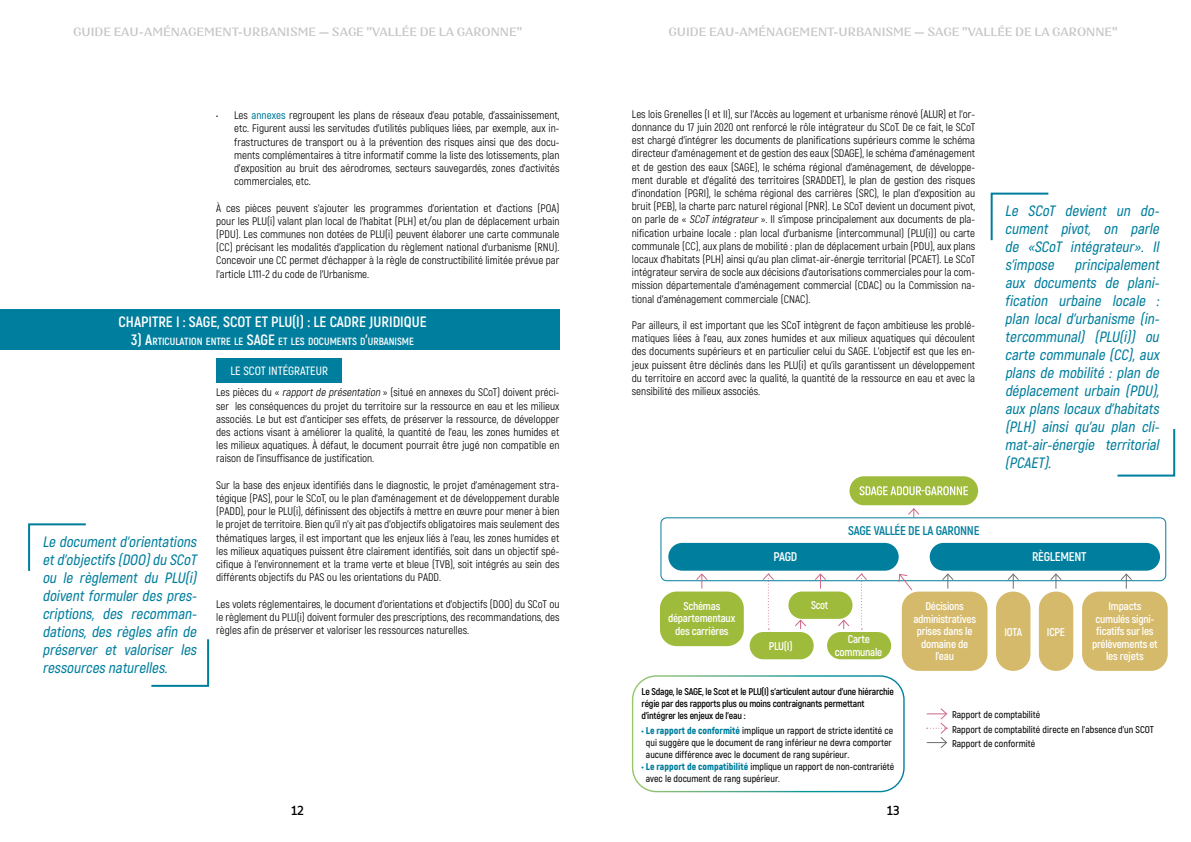
<style>
.page{position:relative;width:1191px;height:842px;background:#fff}
.page>*{position:absolute;margin:0;border:0;box-sizing:border-box;transform-origin:0 0}
.t1{font:italic 600 15px/18px "Akrobat";color:#007e9d;text-align:justify}
.t2{font:700 15px "Akrobat";color:#fff}
.t3{font:700 12.6px "Akrobat";letter-spacing:-.02em;color:#007e9d}
.t4{font:700 12.6px "Akrobat";letter-spacing:-.025em;color:#fff}
.t5{font:12px "Nazare";color:#c6c6c6}
.t6{font:600 12px "Akrobat";color:#fff}
.t7{font:12px "Luciole";color:#000}
.t8{font:700 11.2px/12.6px "Akrobat";letter-spacing:-.02em;color:#fff;text-align:center}
.t9{font:700 11.2px "Akrobat";letter-spacing:-.02em;color:#fff;scale:.96 1}
.t10{font:11px/13.2px "Akrobat";color:#000;text-align:justify}
.t11{font:700 10.5px "Akrobat";color:#fff}
.t12{font:600 9.8px/11.8px "Akrobat";color:#000}
.t13{font:700 9.8px/11.8px "Akrobat";letter-spacing:-.02em;color:#000}
.s1{font-weight:600;color:#007e9d}
.s2{font-size:15px}
.s3{font-style:italic}
.s4{font-weight:900;color:#007e9d}
</style>
<div class="page">
<svg style="left:28px;top:523px;width:58px;height:48px"></svg>
<svg style="left:151px;top:639px;width:59px;height:48px"></svg>
<div style="left:0;top:309px;width:559px;height:41px;background:#007e9d"></div>
<div style="left:216px;top:358px;width:126px;height:24px;background:#007e9d"></div>
<div style="left:849px;top:476px;width:129px;height:29px;background:#9fbb3b;border-radius:14px"></div>
<svg style="left:859px;top:486px;width:109px;height:9px"></svg>
<div style="left:660px;top:518px;width:506px;height:63px;border:1px solid #007e9d;border-radius:6px"></div>
<div style="left:668px;top:543px;width:230px;height:28px;background:#007e9d;border-radius:14px"></div>
<div style="left:929px;top:543px;width:231px;height:28px;background:#007e9d;border-radius:14px"></div>
<div style="left:901px;top:592px;width:86px;height:79px;background:#d6ba6b;border-radius:17px"></div>
<div style="left:996px;top:592px;width:34px;height:79px;background:#d6ba6b;border-radius:17px"></div>
<div style="left:1039px;top:592px;width:34px;height:79px;background:#d6ba6b;border-radius:17px"></div>
<div style="left:1082px;top:592px;width:85px;height:79px;background:#d6ba6b;border-radius:17px"></div>
<div style="left:660px;top:591px;width:84px;height:55px;background:#9fbb3b;border-radius:17px"></div>
<div style="left:788px;top:591px;width:64px;height:28px;background:#9fbb3b;border-radius:14px"></div>
<div style="left:749px;top:632px;width:64px;height:27px;background:#9fbb3b;border-radius:14px"></div>
<div style="left:827px;top:632px;width:64px;height:27px;background:#9fbb3b;border-radius:14px"></div>
<svg style="left:695px;top:573px;width:13px;height:16px"></svg>
<svg style="left:908px;top:508px;width:12px;height:9px"></svg>
<svg style="left:941px;top:573px;width:13px;height:16px"></svg>
<svg style="left:1006px;top:573px;width:13px;height:16px"></svg>
<svg style="left:1049px;top:573px;width:13px;height:16px"></svg>
<svg style="left:1119px;top:573px;width:13px;height:16px"></svg>
<svg style="left:814px;top:573px;width:13px;height:16px"></svg>
<svg style="left:795px;top:619px;width:11px;height:10px"></svg>
<svg style="left:761px;top:573px;width:14px;height:56px"></svg>
<svg style="left:837px;top:573px;width:31px;height:56px"></svg>
<svg style="left:632px;top:675px;width:272px;height:117px"></svg>
<svg style="left:926px;top:708px;width:22px;height:40px"></svg>
<svg style="left:898px;top:573px;width:15px;height:18px"></svg>
<svg style="left:990px;top:192px;width:59px;height:49px"></svg>
<svg style="left:1117px;top:429px;width:59px;height:48px"></svg>
<p class="t5" style="left:73px;top:24px;width:451px">GUIDE EAU-AMÉNAGEMENT-URBANISME — SAGE "VALLÉE DE LA GARONNE"</p>
<p class="t5" style="left:668px;top:24px;width:451px">GUIDE EAU-AMÉNAGEMENT-URBANISME — SAGE "VALLÉE DE LA GARONNE"</p>
<p class="t10" style="left:234px;top:109px;width:327px;text-indent:-18px">• Les <span class="s1">annexes</span> regroupent les plans de réseaux d'eau potable, d'assainissement, etc. Figurent aussi les servitudes d'utilités publiques liées, par exemple, aux in&shy;frastructures de transport ou à la prévention des risques ainsi que des docu&shy;ments complémentaires à titre informatif comme la liste des lotissements, plan d’exposition au bruit des aérodromes, secteurs sauvegardés, zones d'activités commerciales, etc.</p>
<p class="t10" style="left:216px;top:201px;width:345px">À ces pièces peuvent s'ajouter les programmes d'orientation et d'actions (POA) pour les PLU(i) valant plan local de l'habitat (PLH) et/ou plan de déplacement urbain (PDU). Les communes non dotées de PLU(i) peuvent élaborer une carte communale (CC) précisant les modalités d'application du règlement national d'urbanisme (RNU).<br>Concevoir une CC permet d'échapper à la règle de constructibilité limitée prévue par l'article L111-2 du code de l'Urbanisme.</p>
<h1 class="t2" style="left:119px;top:313px;width:310px">CHAPITRE I : SAGE, SCOT ET PLU(I) : LE CADRE JURIDIQUE</h1>
<p class="t11" style="left:131px;top:335px;width:284px"><span class="s2">3) A</span>RTICULATION ENTRE LE <span class="s2">SAGE</span> ET LES DOCUMENTS D<span class="s2">'</span>URBANISME</p>
<p class="t6" style="left:230px;top:364px;width:99px">LE SCOT INTÉGRATEUR</p>
<h1 class="t1" style="left:42px;top:533px;width:159px">Le documentd'orientations etd'objectifs (DOO)du SCoT ou le règlement du PLU(i) doivent formuler des pres&shy;criptions, des recomman&shy;dations, des règles afin de préserver et valoriser les ressources naturelles.</h1>
<p class="t10" style="left:216px;top:386px;width:345px">Les pièces du « <span class="s3">rapportde présentation</span> » (situé en annexes du SCoT) doivent préci&shy;ser les conséquences du projet du territoire sur la ressource en eau et les milieux associés. Le but est d’anticiper ses effets, de préserver la ressource, de développer des actions visant à améliorer la qualité, la quantité de l’eau, les zones humides et les milieux aquatiques. À défaut, le document pourrait être jugé non compatible en raison de l’insuffisance de justification.</p>
<p class="t10" style="left:216px;top:478px;width:345px">Sur la base des enjeux identifiés dans le diagnostic, le projet d'aménagement stra&shy;tégique (PAS), pour le SCoT, ou le plan d'aménagement et de développement durable (PADD), pour le PLU(i), définissent des objectifs à mettre en œuvre pour mener à bien le projet de territoire. Bien qu’il n’y ait pas d’objectifs obligatoires mais seulement des thématiques larges, il est important que les enjeux liés à l’eau, les zones humides et les milieux aquatiques puissent être clairement identifiés, soit dans un objectif spé&shy;cifique à l’environnement et la trame verte et bleue (TVB), soit intégrés au sein des différents objectifs du PAS ou les orientations du PADD.</p>
<p class="t10" style="left:216px;top:597px;width:345px">Les volets réglementaires, le document d'orientations et d'objectifs (DOO) du SCoT ou le règlement du PLU(i) doivent formuler des prescriptions, des recommandations, des règles afin de préserver et valoriser les ressources naturelles.</p>
<p class="t10" style="left:632px;top:107px;width:345px">Les lois Grenelles (I et II), sur l'Accès au logement et urbanisme rénové (ALUR) et l'or&shy;donnance du 17 juin 2020 ont renforcé le rôle intégrateur du SCoT. De ce fait, le SCoT est chargé d'intégrer les documents de planifications supérieurs comme le schéma directeur d'aménagement et de gestion des eaux (SDAGE), le schéma d'aménagement et de gestion des eaux (SAGE), le schéma régional d'aménagement, de développe&shy;ment durable et d'égalité des territoires (SRADDET), le plan de gestion des risques d'inondation (PGRI), le schéma régional des carrières (SRC), le plan d'exposition au bruit (PEB), la charte parc naturel régional (PNR). Le SCoT devient un document pivot, on parle de « <span class="s3">SCoT intégrateur</span> ». Il s'impose principalement aux documents de pla&shy;nification urbaine locale : plan local d'urbanisme (intercommunal) (PLU(i)) ou carte communale (CC), aux plans de mobilité : plan de déplacement urbain (PDU), aux plans locaux d'habitats (PLH) ainsi qu'au plan climat-air-énergie territorial (PCAET). Le SCoT intégrateur servira de socle aux décisions d'autorisations commerciales pour la com&shy;mission départementale d'aménagement commercial (CDAC) ou la Commission na&shy;tional d'aménagement commerciale (CNAC).</p>
<p class="t10" style="left:632px;top:318px;width:345px">Par ailleurs, il est important que les SCoT intègrent de façon ambitieuse les problé&shy;matiques liées à l'eau, aux zones humides et aux milieux aquatiques qui découlent des documents supérieurs et en particulier celui du SAGE. L'objectif est que les en&shy;jeux puissent être déclinés dans les PLU(i) et qu'ils garantissent un développement du territoire en accord avec la qualité, la quantité de la ressource en eau et avec la sensibilité des milieux associés.</p>
<p class="t4" style="left:773px;top:549px;width:25px">PAGD</p>
<p class="t3" style="left:848px;top:522px;width:133px">SAGE VALLÉE DE LA GARONNE</p>
<p class="t1" style="left:1005px;top:202px;width:159px">Le SCoT devient un do&shy;cument pivot, on parle de «SCoT intégrateur». Il s'impose principalement aux documents de plani&shy;fication urbaine locale : plan local d'urbanisme (in&shy;tercommunal) (PLU(i)) ou carte communale (CC), aux plans de mobilité : plan de déplacement urbain (PDU), aux plans locaux d'habitats (PLH) ainsi qu'au plan cli&shy;mat-air-énergie territorial (PCAET).</p>
<p class="t4" style="left:1032px;top:549px;width:56px">RÈGLEMENT</p>
<p class="t9" style="left:811px;top:598px;width:19px">Scot</p>
<p class="t8" style="left:668px;top:599px;width:69px">Schémas départementaux des carrières</p>
<p class="t8" style="left:913px;top:600px;width:64px">Décisions administratives prises dans le domaine de l’eau</p>
<p class="t8" style="left:1092px;top:600px;width:67px">Impacts cumulés signi&shy;ficatifs sur les prélèvements et les rejets</p>
<p class="t8" style="left:1004px;top:626px;width:19px">IOTA</p>
<p class="t8" style="left:1046px;top:626px;width:20px">ICPE</p>
<p class="t8" style="left:835px;top:633px;width:49px">Carte communale</p>
<p class="t8" style="left:769px;top:639px;width:25px">PLU(I)</p>
<p class="t13" style="left:641px;top:686px;width:254px">Le Sdage, le SAGE, le Scot et le PLU(I) s’articulent autour d’une hiérarchie régie par des rapports plus ou moins contraignants permettant d’intégrer les enjeux de l’eau :</p>
<p class="t12" style="left:646px;top:725px;width:249px;text-indent:-4px"><span class="s4">• Le rapport de conformité</span> implique un rapport de stricte identité ce qui suggère que le document de rang inférieur ne devra comporter aucune différence avec le document de rang supérieur.</p>
<p class="t12" style="left:646px;top:760px;width:250px;text-indent:-4px"><span class="s4">• Le rapport de compatibilité</span> implique un rapport de non-contrariété avec le document de rang supérieur.</p>
<p class="t12" style="left:952px;top:708px;width:203px;line-height:14.4px">Rapport de comptabilité<br>Rapport de comptabilité directe en l’absence d’un SCOT<br>Rapport de conformité</p>
<p class="t7" style="left:291px;top:800px;width:14px">12</p>
<p class="t7" style="left:886px;top:800px;width:14px">13</p>
</div>
